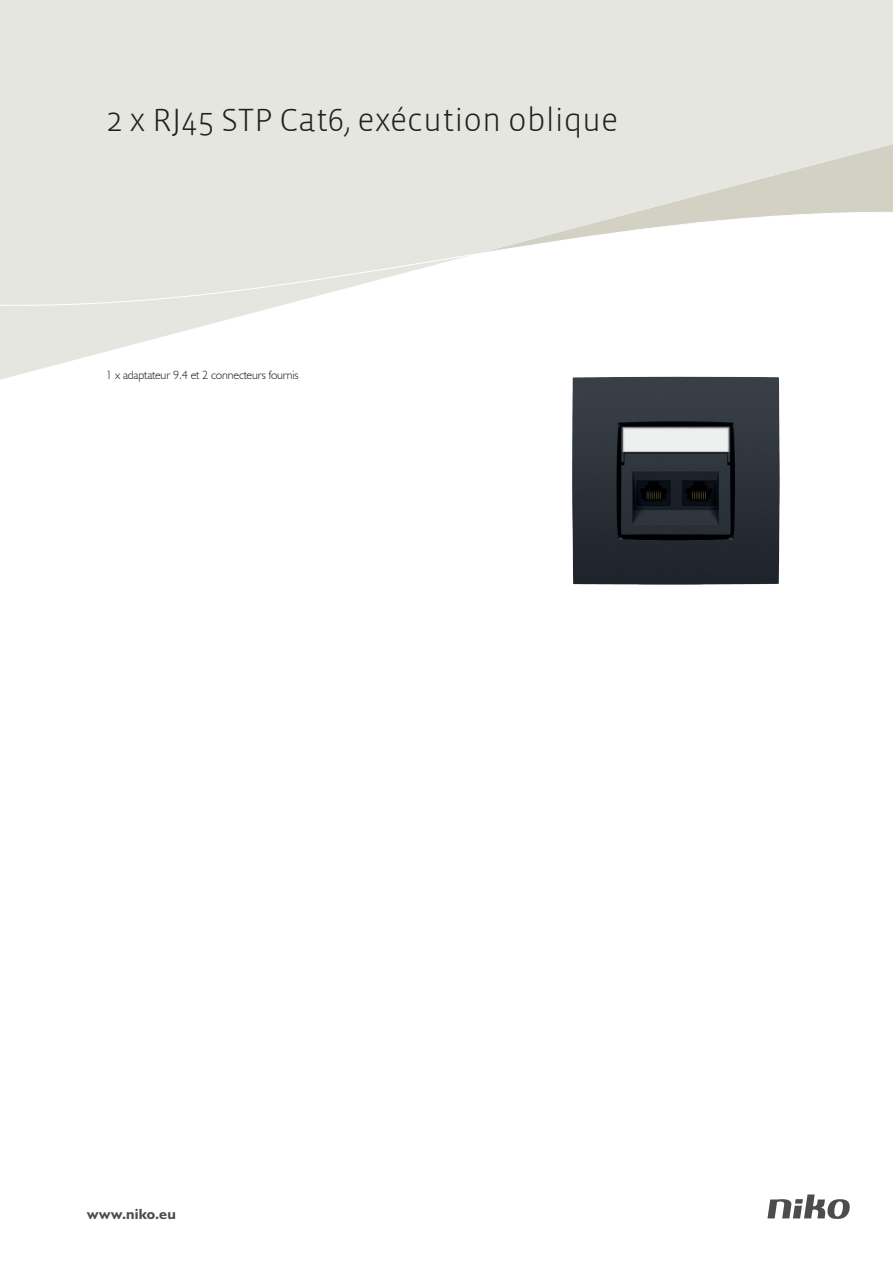
<style>
.page{position:relative;width:893px;height:1263px;background:#fff}
.page>*{position:absolute;margin:0;border:0;box-sizing:border-box;transform-origin:0 0}
.t1{font:300 33px "Vista Sans";color:#231f20}
.t2{font:700 15px "Humanist 521 BT";letter-spacing:.01em;color:#4b4c4d}
.t3{font:300 12px "Humanist 521 BT";letter-spacing:-.01em;color:#231f20}
</style>
<div class="page">
<svg style="left:0;top:0;width:893px;height:380px;fill:#e6e6e0"></svg>
<svg style="left:0;top:209px;width:893px;height:101px"></svg>
<svg style="left:767px;top:1194px;width:83px;height:25px"></svg>
<img style="left:564px;top:370px;width:223px;height:215px">
<h1 class="t1" style="left:106px;top:100px;width:513px">2 x RJ45 STP Cat6, exécution oblique</h1>
<p class="t3" style="left:106px;top:367px;width:194px">1 x adaptateur 9.4 et 2 connecteurs fournis</p>
<p class="t2" style="left:87px;top:1204px;width:90px">www.niko.eu</p>
</div>
